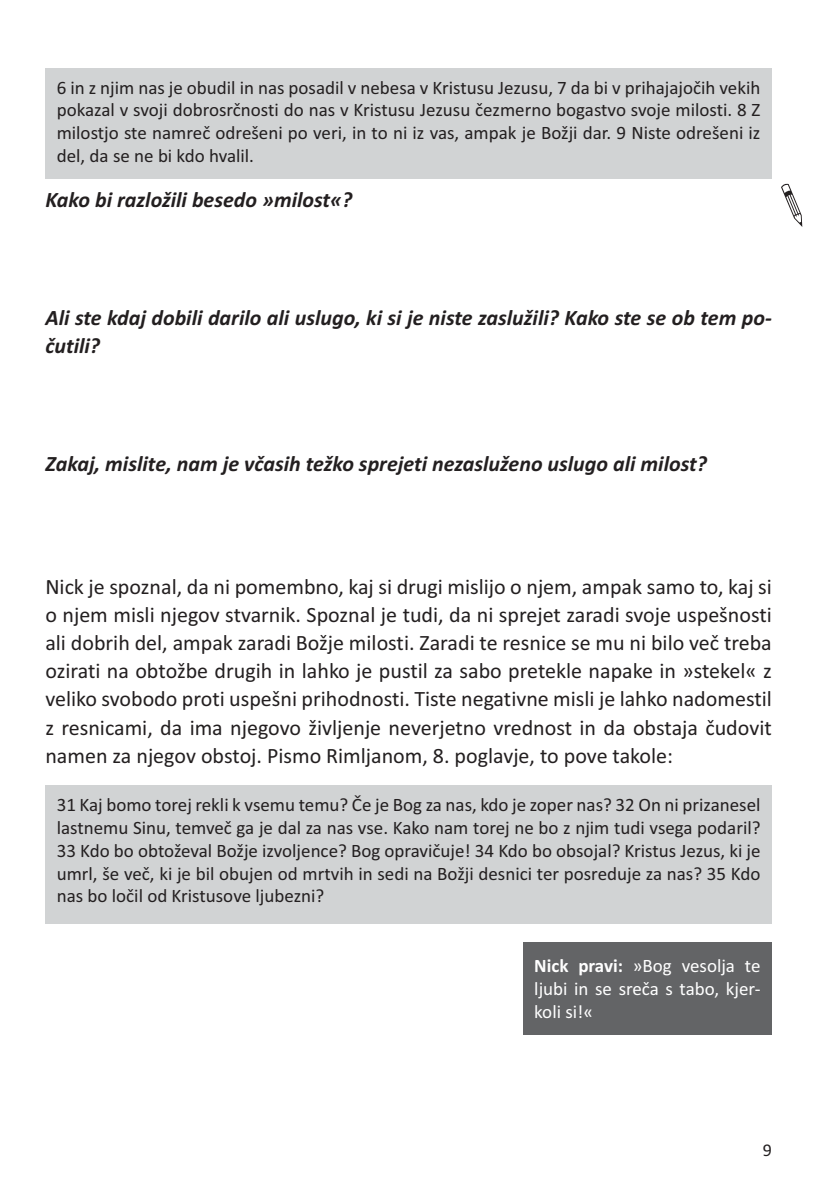
<style>
.page{position:relative;width:840px;height:1191px;background:#fff}
.page>*{position:absolute;margin:0;border:0;box-sizing:border-box;transform-origin:0 0}
.t1{font:22px/28px "Calibri";color:#231f20;text-align:justify}
.t2{font:italic 700 22px/28px "Calibri";color:#231f20}
.t3{font:19px/22.8px "Calibri";color:#231f20;text-align:justify}
.t4{font:19px/22.8px "Calibri";color:#fff;text-align:justify}
.t5{font:18px "Calibri";color:#231f20}
.s1{font-weight:700}
</style>
<div class="page">
<div style="left:45px;top:68px;width:726px;height:111px;background:#d1d3d4"></div>
<div style="left:45px;top:785px;width:726px;height:138px;background:#d1d3d4"></div>
<div style="left:522px;top:942px;width:249px;height:92px;background:#636466"></div>
<p class="t3" style="left:57px;top:77px;width:704px">6 in z njim nas je obudil in nas posadil v nebesa v Kristusu Jezusu, 7 da bi v prihajajočih vekih pokazal v svoji dobrosrčnosti do nas v Kristusu Jezusu čezmerno bogastvo svoje milosti. 8 Z milostjo ste namreč odrešeni po veri, in to ni iz vas, ampak je Božji dar. 9 Niste odrešeni iz del, da se ne bi kdo hvalil.</p>
<p class="t2" style="left:45px;top:187px;width:308px">Kako bi razložili besedo »milost«?</p>
<p class="t2" style="left:45px;top:305px;width:727px">Ali ste kdaj dobili darilo ali uslugo, ki si je niste zaslužili? Kako ste se ob tem po&shy;čutili?</p>
<p class="t2" style="left:45px;top:451px;width:662px">Zakaj, mislite, nam je včasih težko sprejeti nezasluženo uslugo ali milost?</p>
<p class="t1" style="left:45px;top:575px;width:727px">Nick je spoznal, da ni pomembno, kaj si drugi mislijo o njem, ampak samo to, kaj si o njem misli njegov stvarnik. Spoznal je tudi, da ni sprejet zaradi svoje uspešnosti ali dobrih del, ampak zaradi Božje milosti. Zaradi te resnice se mu ni bilo več treba ozirati na obtožbe drugih in lahko je pustil za sabo pretekle napake in »stekel« z veliko svobodo proti uspešni prihodnosti. Tiste negativne misli je lahko nadomestil z resnicami, da ima njegovo življenje neverjetno vrednost in da obstaja čudovit namen za njegov obstoj. Pismo Rimljanom, 8. poglavje, to pove takole:</p>
<p class="t3" style="left:57px;top:795px;width:705px">31 Kaj bomo torej rekli k vsemu temu? Če je Bog za nas, kdo je zoper nas? 32 On ni prizanesel lastnemu Sinu, temveč ga je dal za nas vse. Kako nam torej ne bo z njim tudi vsega podaril?<br>33 Kdo bo obtoževal Božje izvoljence? Bog opravičuje! 34 Kdo bo obsojal? Kristus Jezus, ki je umrl, še več, ki je bil obujen od mrtvih in sedi na Božji desnici ter posreduje za nas? 35 Kdo nas bo ločil od Kristusove ljubezni?</p>
<p class="t4" style="left:534px;top:956px;width:227px"><span class="s1">Nick pravi:</span> »Bog vesolja te ljubi in se sreča s tabo, kjer&shy;koli si!«</p>
<p class="t5" style="left:762px;top:1144px;width:11px">9</p>
</div>
